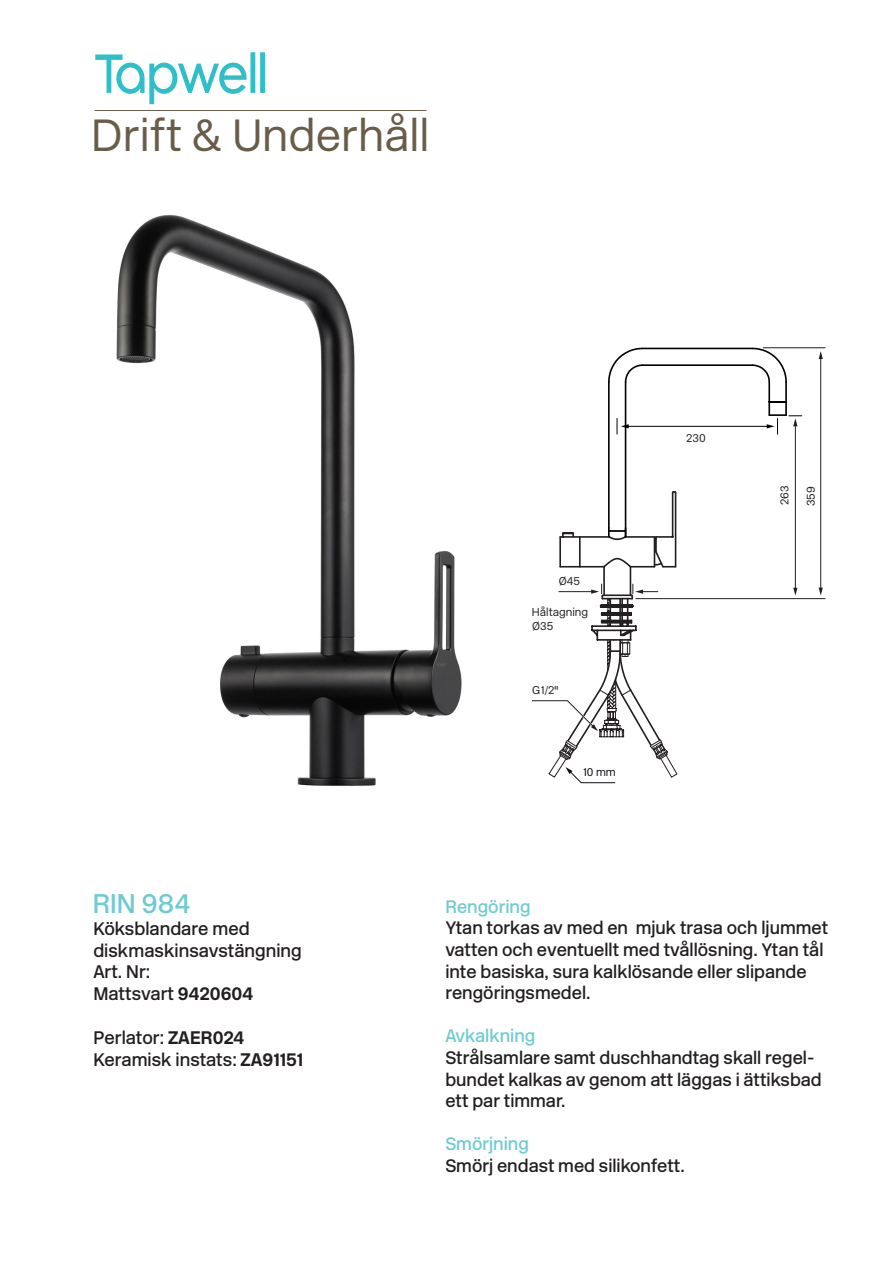
<style>
.page{position:relative;width:893px;height:1263px;background:#fff}
.page>*{position:absolute;margin:0;border:0;box-sizing:border-box;transform-origin:0 0}
.t1{font:300 45px "New Rail Alphabet";color:#685d49}
.t2{font:500 27px "New Rail Alphabet";color:#6fcbd2}
.t3{font:500 18.15px "New Rail Alphabet";color:#231f20}
.t4{font:500 18px/21.6px "New Rail Alphabet";color:#231f20}
.t5{font:500 18px "New Rail Alphabet";color:#6fcbd2}
.t6{font:300 11.4px/13.6px "New Rail Alphabet";color:#231f20}
.t7{font:300 11.4px "New Rail Alphabet";color:#0f0c12}
.s1{font-weight:700}
</style>
<div class="page">
<img style="left:116px;top:215px;width:346px;height:571px">
<hr style="left:763px;top:347px;width:62px;height:1px;background:#231f20">
<hr style="left:636px;top:598px;width:189px;height:1px;background:#231f20">
<hr style="left:675px;top:493px;width:1px;height:74px;background:#231f20">
<hr style="left:672px;top:493px;width:1px;height:44px;background:#231f20">
<svg style="left:671px;top:491px;width:6px;height:4px"></svg>
<svg style="left:532px;top:528px;width:146px;height:255px"></svg>
<hr style="left:608px;top:382px;width:2px;height:146px;background:#000001">
<hr style="left:625px;top:382px;width:1px;height:146px;background:#000001">
<svg style="left:770px;top:401px;width:15px;height:2px"></svg>
<svg style="left:751px;top:347px;width:37px;height:37px"></svg>
<hr style="left:785px;top:382px;width:2px;height:33px;background:#000001">
<hr style="left:642px;top:348px;width:110px;height:1px;background:#000001">
<hr style="left:642px;top:364px;width:110px;height:2px;background:#000001">
<hr style="left:768px;top:382px;width:2px;height:33px;background:#000001">
<svg style="left:608px;top:347px;width:36px;height:37px"></svg>
<hr style="left:627px;top:426px;width:141px;height:1px;background:#000001">
<svg style="left:617px;top:418px;width:12px;height:16px"></svg>
<hr style="left:820px;top:358px;width:1px;height:231px;background:#231f20">
<svg style="left:819px;top:351px;width:4px;height:8px"></svg>
<svg style="left:819px;top:588px;width:4px;height:7px"></svg>
<hr style="left:795px;top:425px;width:1px;height:164px;background:#231f20">
<svg style="left:767px;top:414px;width:35px;height:20px"></svg>
<svg style="left:793px;top:588px;width:4px;height:8px"></svg>
<hr style="left:95px;top:110px;width:331px;height:1px;background:#695e4a">
<svg style="left:95px;top:52px;width:170px;height:52px"></svg>
<p class="t1" style="left:91px;top:105px;width:340px">Drift &amp; Underhåll</p>
<p class="t2" style="left:93px;top:885px;width:99px">RIN 984</p>
<p class="t3" style="left:93px;top:916px;width:158px">Köksblandare med</p>
<p class="t3" style="left:93px;top:938px;width:210px">diskmaskinsavstängning</p>
<p class="t3" style="left:93px;top:960px;width:58px">Art. Nr:</p>
<p class="t3" style="left:93px;top:982px;width:161px">Mattsvart <span class="s1">9420604</span></p>
<p class="t3" style="left:93px;top:1025px;width:152px">Perlator: <span class="s1">ZAER024</span></p>
<p class="t3" style="left:93px;top:1047px;width:211px">Keramisk instats: <span class="s1">ZA91151</span></p>
<p class="t6" style="left:559px;top:574px;width:23px">Ø45</p>
<p class="t6" style="left:532px;top:605px;width:58px">Håltagning<br>Ø35</p>
<p class="t6" style="left:532px;top:682px;width:28px">G1/2"</p>
<p class="t7" style="left:583px;top:764px;width:34px">10 mm</p>
<p class="t6" style="left:686px;top:431px;width:21px">230</p>
<p class="t6" style="left:777px;top:505px;width:21px;rotate:-90deg">263</p>
<p class="t6" style="left:804px;top:506px;width:21px;rotate:-90deg">359</p>
<p class="t5" style="left:445px;top:894px;width:87px">Rengöring</p>
<p class="t4" style="left:445px;top:917px;width:384px">Ytan torkas av med en mjuk trasa och ljummet</p>
<p class="t4" style="left:445px;top:938px;width:380px">vatten och eventuellt med tvållösning. Ytan tål</p>
<p class="t4" style="left:445px;top:960px;width:363px">inte basiska, sura kalklösande eller slipande</p>
<p class="t4" style="left:445px;top:982px;width:147px">rengöringsmedel.</p>
<p class="t5" style="left:445px;top:1024px;width:92px">Avkalkning</p>
<p class="t4" style="left:445px;top:1046px;width:378px">Strålsamlare samt duschhandtag skall regel&shy;bundet kalkas av genom att läggas i ättiksbad ett par timmar.</p>
<p class="t5" style="left:445px;top:1132px;width:85px">Smörjning</p>
<p class="t4" style="left:445px;top:1154px;width:241px">Smörj endast med silikonfett.</p>
</div>
